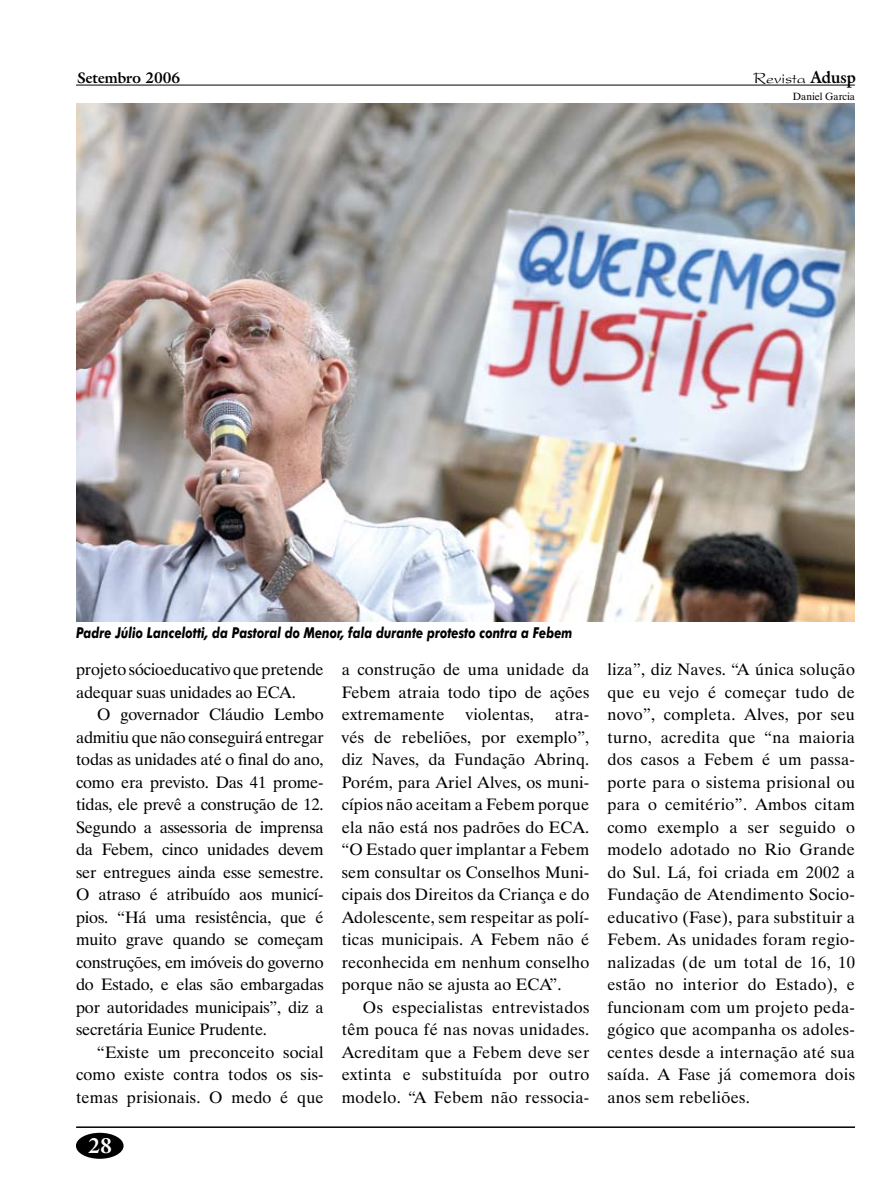
<style>
.page{position:relative;width:893px;height:1191px;background:#fff}
.page>*{position:absolute;margin:0;border:0;box-sizing:border-box;transform-origin:0 0}
.t1{font:700 21px "Galliard IT Cby BT";color:#fff}
.t2{font:16.5px/22.5px "Dutch 801 BT";letter-spacing:.01em;color:#000;text-align:justify}
.t3{font:16.5px/22.5px "Dutch 801 BT";letter-spacing:-.01em;color:#000}
.t4{font:16.5px "President";color:#000}
.t5{font:italic 700 15px "Futura BT";color:#000;scale:.8 1}
.t6{font:700 15px "Galliard IT Cby BT";color:#000}
.t7{font:10.5px "Dutch 801 BT";color:#000}
.s1{font-family:"Galliard IT Cby BT";font-weight:700}
</style>
<div class="page">
<hr style="left:76px;top:1126px;width:779px;height:2px;background:#000">
<div style="left:76px;top:1132px;width:48px;height:26px;background:#000;border-radius:50%"></div>
<hr style="left:76px;top:85px;width:779px;height:1px;background:#000">
<img style="left:76px;top:103px;width:779px;height:518px">
<p class="t6" style="left:77px;top:68px;width:104px">Setembro 2006</p>
<p class="t4" style="left:754px;top:69px;width:104px">Revista <span class="s1">Adusp</span></p>
<p class="t7" style="left:793px;top:90px;width:64px">Daniel Garcia</p>
<p class="t5" style="left:76px;top:623px;width:622px">Padre Júlio Lancelotti, da Pastoral do Menor, fala durante protesto contra a Febem</p>
<p class="t3" style="left:76px;top:658px;width:249px">projeto sócioeducativo que pretende adequar suas unidades ao ECA.</p>
<p class="t2" style="left:76px;top:703px;width:249px;text-indent:21px">O governador Cláudio Lembo admitiu que não conseguirá entregar todas as unidades até o final do ano, como era previsto. Das 41 prome&shy;tidas, ele prevê a construção de 12.<br>Segundo a assessoria de imprensa da Febem, cinco unidades devem ser entregues ainda esse semestre.<br>O atraso é atribuído aos municí&shy;pios. “Há uma resistência, que é muito grave quando se começam construções, em imóveis do governo do Estado, e elas são embargadas por autoridades municipais”, diz a secretária Eunice Prudente.</p>
<p class="t2" style="left:76px;top:1040px;width:249px;text-indent:21px">“Existe um preconceito social como existe contra todos os sis&shy;temas prisionais. O medo é que</p>
<p class="t1" style="left:88px;top:1131px;width:24px">28</p>
<p class="t2" style="left:342px;top:658px;width:249px">a construção de uma unidade da Febem atraia todo tipo de ações extremamente</p>
<p class="t2" style="left:466px;top:703px;width:70px">violentas,</p>
<p class="t2" style="left:342px;top:703px;width:249px;text-indent:214px">atra&shy;vés de rebeliões, por exemplo”, diz Naves, da Fundação Abrinq.<br>Porém, para Ariel Alves, os muni&shy;cípios não aceitam a Febem porque ela não está nos padrões do ECA. “O Estado quer implantar a Febem sem consultar os Conselhos Muni&shy;cipais dos Direitos da Criança e do Adolescente, sem respeitar as polí&shy;ticas municipais. A Febem não é reconhecida em nenhum conselho porque não se ajusta ao ECA”.</p>
<p class="t2" style="left:342px;top:995px;width:249px;text-indent:21px">Os especialistas entrevistados têm pouca fé nas novas unidades.<br>Acreditam que a Febem deve ser extinta e substituída por outro modelo. “A Febem não ressocia-</p>
<p class="t2" style="left:607px;top:658px;width:249px">liza”, diz Naves. “A única solução que eu vejo é começar tudo de novo”, completa. Alves, por seu turno, acredita que “na maioria dos casos a Febem é um passa&shy;porte para o sistema prisional ou para o cemitério”. Ambos citam como exemplo a ser seguido o modelo adotado no Rio Grande do Sul. Lá, foi criada em 2002 a Fundação de Atendimento Socio&shy;educativo (Fase), para substituir a Febem. As unidades foram regio&shy;nalizadas (de um total de 16, 10 estão no interior do Estado), e funcionam com um projeto peda&shy;gógico que acompanha os adoles&shy;centes desde a internação até sua saída. A Fase já comemora dois anos sem rebeliões.</p>
</div>
